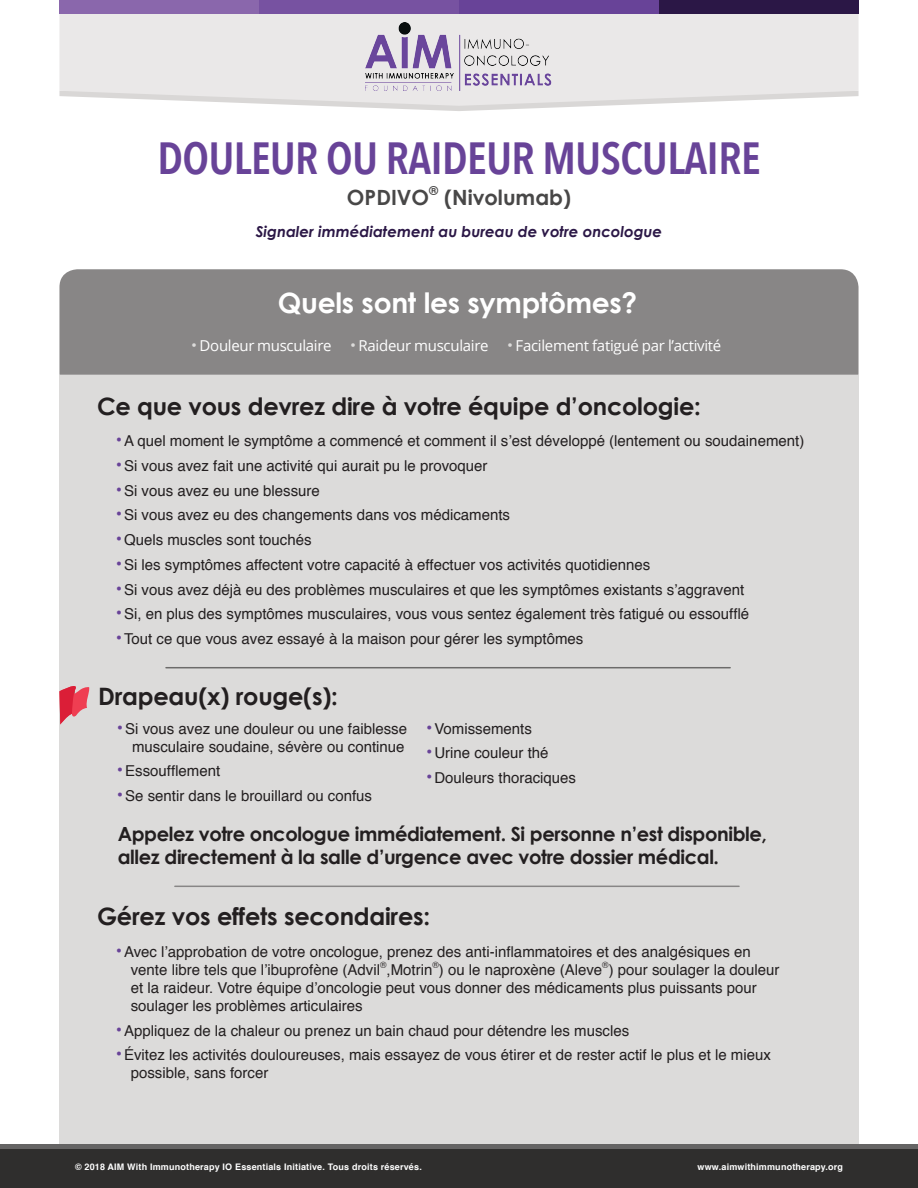
<style>
.page{position:relative;width:918px;height:1188px;background:#fff}
.page>*{position:absolute;margin:0;border:0;box-sizing:border-box;transform-origin:0 0}
.t1{font:600 45px "Avenir Next Condensed";letter-spacing:-.01em;color:#684398}
.t2{font:700 28.05px "Century Gothic";letter-spacing:-.01em;color:#fff}
.t3{font:700 24px "Century Gothic";letter-spacing:-.01em;color:#231f20}
.t4{font:700 21px "Century Gothic";color:#484747}
.t5{font:700 19.5px/22.5px "Century Gothic";letter-spacing:-.02em;color:#231f20}
.t6{font:15px/18px "Helvetica";color:#231f20}
.t7{font:15px "Open Sans";letter-spacing:-.02em;color:#fff}
.t8{font:italic 700 15px "Century Gothic";color:#2b1746}
.t9{font:700 12.3px "Century Gothic";color:#484747}
.t10{font:700 9px "Helvetica";letter-spacing:.02em;color:#fff}
.s1{font-family:"Helvetica";font-size:16.5px;color:#dcdbda}
.s2{font-size:18px;color:#684398}
</style>
<div class="page">
<div style="left:59px;top:375px;width:800px;height:799px;background:#dcdbda"></div>
<hr style="left:175px;top:886px;width:564px;height:1px;background:#888686">
<div style="left:59px;top:269px;width:800px;height:106px;background:#888686"></div>
<div style="left:0;top:1149px;width:918px;height:39px;background:#2f2e2d"></div>
<div style="left:0;top:1144px;width:918px;height:5px;background:#656464"></div>
<svg style="left:59px;top:686px;width:31px;height:39px"></svg>
<hr style="left:166px;top:667px;width:564px;height:1px;background:#6c6b6a">
<svg style="left:329px;top:106px;width:260px;height:5px"></svg>
<svg style="left:59px;top:14px;width:800px;height:92px;background:#e9e8e7"></svg>
<div style="left:59px;top:0;width:200px;height:14px;background:#8a67ac"></div>
<div style="left:259px;top:0;width:200px;height:14px;background:#7752a1"></div>
<div style="left:659px;top:0;width:200px;height:14px;background:#2b1746"></div>
<div style="left:459px;top:0;width:200px;height:14px;background:#684398"></div>
<img style="left:365px;top:23px;width:188px;height:68px">
<p class="t1" style="left:157px;top:119px;width:605px">DOULEUR OU RAIDEUR MUSCULAIRE</p>
<p class="t4" style="left:347px;top:182px;width:84px">OPDIVO</p>
<p class="t9" style="left:429px;top:181px;width:11px">®</p>
<p class="t4" style="left:444px;top:182px;width:128px">(Nivolumab)</p>
<p class="t8" style="left:256px;top:220px;width:408px">Signaler immédiatement au bureau de votre oncologue</p>
<p class="t2" style="left:278px;top:282px;width:361px">Quels sont les symptômes?</p>
<p class="t7" style="left:191px;top:335px;width:142px"><span class="s1">•</span> Douleur musculaire</p>
<p class="t7" style="left:350px;top:335px;width:140px"><span class="s1">•</span> Raideur musculaire</p>
<p class="t7" style="left:507px;top:335px;width:216px"><span class="s1">•</span> Facilement fatigué par l’activité</p>
<p class="t3" style="left:97px;top:388px;width:605px">Ce que vous devrez dire à votre équipe d’oncologie:</p>
<p class="t6" style="left:116px;top:432px;width:690px"><span class="s2">•</span>A quel moment le symptôme a commencé et comment il s’est développé (lentement ou soudainement)</p>
<p class="t6" style="left:116px;top:457px;width:373px"><span class="s2">•</span>Si vous avez fait une activité qui aurait pu le provoquer</p>
<p class="t6" style="left:116px;top:482px;width:206px"><span class="s2">•</span>Si vous avez eu une blessure</p>
<p class="t6" style="left:116px;top:506px;width:396px"><span class="s2">•</span>Si vous avez eu des changements dans vos médicaments</p>
<p class="t6" style="left:116px;top:531px;width:197px"><span class="s2">•</span>Quels muscles sont touchés</p>
<p class="t6" style="left:116px;top:556px;width:536px"><span class="s2">•</span>Si les symptômes affectent votre capacité à effectuer vos activités quotidiennes</p>
<p class="t6" style="left:116px;top:581px;width:630px"><span class="s2">•</span>Si vous avez déjà eu des problèmes musculaires et que les symptômes existants s’aggravent</p>
<p class="t6" style="left:116px;top:605px;width:635px"><span class="s2">•</span>Si, en plus des symptômes musculaires, vous vous sentez également très fatigué ou essoufflé</p>
<p class="t6" style="left:116px;top:630px;width:469px"><span class="s2">•</span>Tout ce que vous avez essayé à la maison pour gérer les symptômes</p>
<p class="t3" style="left:98px;top:678px;width:241px">Drapeau(x) rouge(s):</p>
<p class="t6" style="left:117px;top:720px;width:292px;text-align:right"><span class="s2">•</span>Si vous avez une douleur ou une faiblesse musculaire soudaine, sévère ou continue</p>
<p class="t6" style="left:117px;top:763px;width:105px"><span class="s2">•</span>Essoufflement</p>
<p class="t6" style="left:117px;top:787px;width:257px"><span class="s2">•</span>Se sentir dans le brouillard ou confus</p>
<p class="t6" style="left:426px;top:720px;width:107px"><span class="s2">•</span>Vomissements</p>
<p class="t6" style="left:426px;top:745px;width:124px"><span class="s2">•</span>Urine couleur thé</p>
<p class="t6" style="left:426px;top:769px;width:152px"><span class="s2">•</span>Douleurs thoraciques</p>
<p class="t5" style="left:118px;top:822px;width:651px">Appelez votre oncologue immédiatement. Si personne n’est disponible, allez directement à la salle d’urgence avec votre dossier médical.</p>
<p class="t3" style="left:97px;top:898px;width:335px">Gérez vos effets secondaires:</p>
<p class="t6" style="left:131px;top:943px;width:650px;text-indent:-15px"><span class="s2">•</span>Avec l’approbation de votre oncologue, prenez des anti-inflammatoires et des analgésiques en vente libre tels que l’ibuprofène (Advil<sup>®</sup>,Motrin<sup>®</sup>) ou le naproxène (Aleve<sup>®</sup>) pour soulager la douleur et la raideur. Votre équipe d’oncologie peut vous donner des médicaments plus puissants pour soulager les problèmes articulaires</p>
<p class="t6" style="left:116px;top:1022px;width:515px"><span class="s2">•</span>Appliquez de la chaleur ou prenez un bain chaud pour détendre les muscles</p>
<p class="t6" style="left:131px;top:1047px;width:642px;text-indent:-15px"><span class="s2">•</span>Évitez les activités douloureuses, mais essayez de vous étirer et de rester actif le plus et le mieux possible, sans forcer</p>
<p class="t10" style="left:75px;top:1159px;width:348px">© 2018 AIM With Immunotherapy IO Essentials Initiative. Tous droits réservés.</p>
<p class="t10" style="left:698px;top:1159px;width:147px">www.aimwithimmunotherapy.org</p>
</div>
